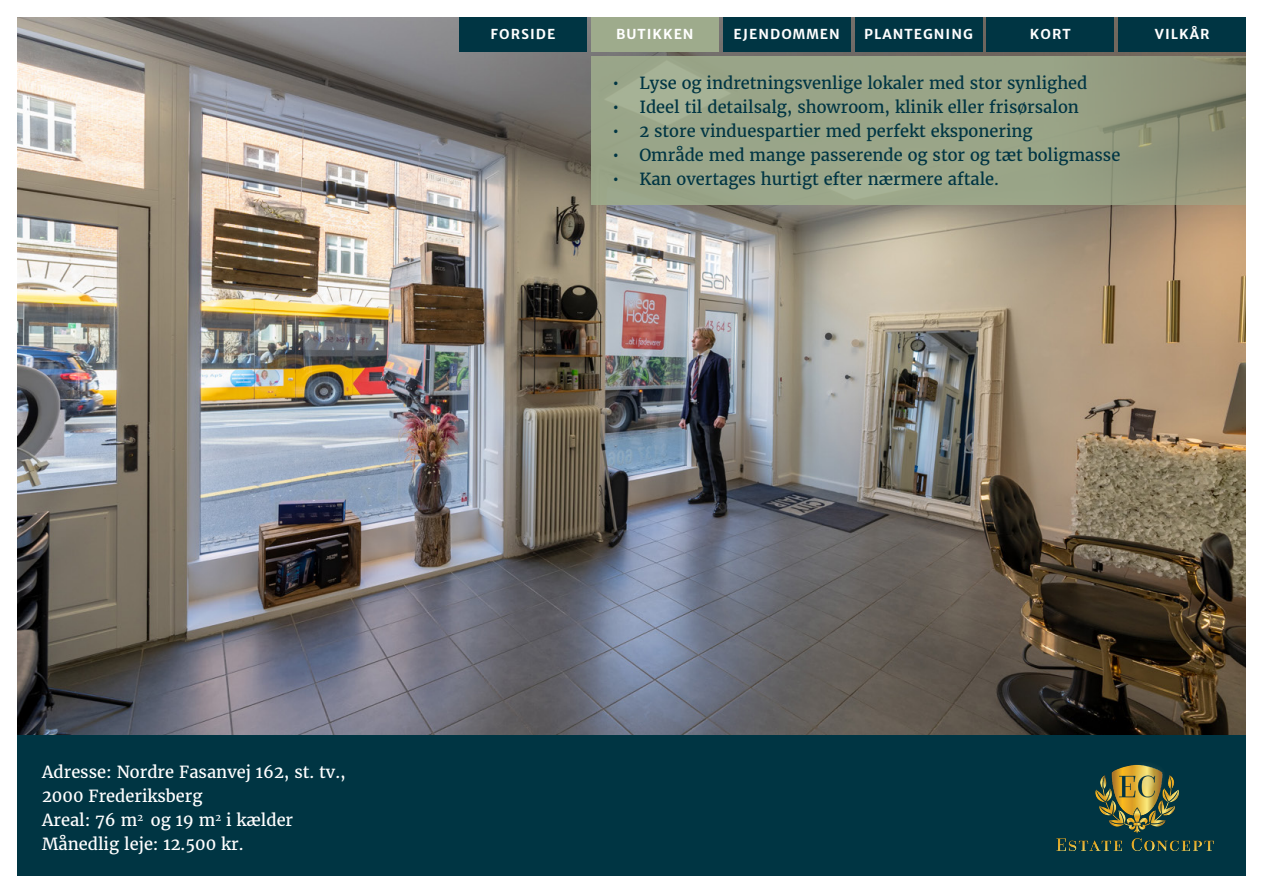
<style>
.page{position:relative;width:1263px;height:893px;background:#fff}
.page>*{position:absolute;margin:0;border:0;box-sizing:border-box;transform-origin:0 0}
.t1{font:16.5px "Merriweather";color:#003543}
.t2{font:16.5px/24px "Merriweather";color:#fff}
.t3{font:700 13.5px "Merriweather Sans";letter-spacing:.075em;color:#fff}
</style>
<div class="page">
<img style="left:17px;top:17px;width:1229px;height:719px">
<svg style="left:591px;top:56px;width:655px;height:149px;background:#97a185"></svg>
<div style="left:17px;top:736px;width:1229px;height:140px;background:#003543"></div>
<img style="left:1056px;top:764px;width:158px;height:87px">
<div style="left:1118px;top:17px;width:128px;height:34px;background:#003543"></div>
<div style="left:986px;top:17px;width:128px;height:34px;background:#003543"></div>
<div style="left:855px;top:17px;width:127px;height:34px;background:#003543"></div>
<div style="left:723px;top:17px;width:127px;height:34px;background:#003543"></div>
<div style="left:591px;top:17px;width:128px;height:34px;background:#9eab8c"></div>
<div style="left:459px;top:17px;width:128px;height:34px;background:#003543"></div>
<p class="t3" style="left:491px;top:26px;width:66px">FORSIDE</p>
<p class="t3" style="left:616px;top:26px;width:79px">BUTIKKEN</p>
<p class="t3" style="left:734px;top:26px;width:108px">EJENDOMMEN</p>
<p class="t3" style="left:864px;top:26px;width:110px">PLANTEGNING</p>
<p class="t3" style="left:1030px;top:26px;width:42px">KORT</p>
<p class="t3" style="left:1155px;top:26px;width:56px">VILKÅR</p>
<p class="t1" style="left:612px;top:72px;width:477px">• Lyse og indretningsvenlige lokaler med stor synlighed</p>
<p class="t1" style="left:612px;top:96px;width:468px">• Ideel til detailsalg, showroom, klinik eller frisørsalon</p>
<p class="t1" style="left:612px;top:120px;width:422px">• 2 store vinduespartier med perfekt eksponering</p>
<p class="t1" style="left:612px;top:144px;width:509px">• Område med mange passerende og stor og tæt boligmasse</p>
<p class="t1" style="left:612px;top:168px;width:388px">• Kan overtages hurtigt efter nærmere aftale.</p>
<p class="t2" style="left:42px;top:761px;width:305px">Adresse: Nordre Fasanvej 162, st. tv.,<br>2000 Frederiksberg<br>Areal: 76 m<sup>2</sup> og 19 m<sup>2</sup> i kælder<br>Månedlig leje: 12.500 kr.</p>
</div>
